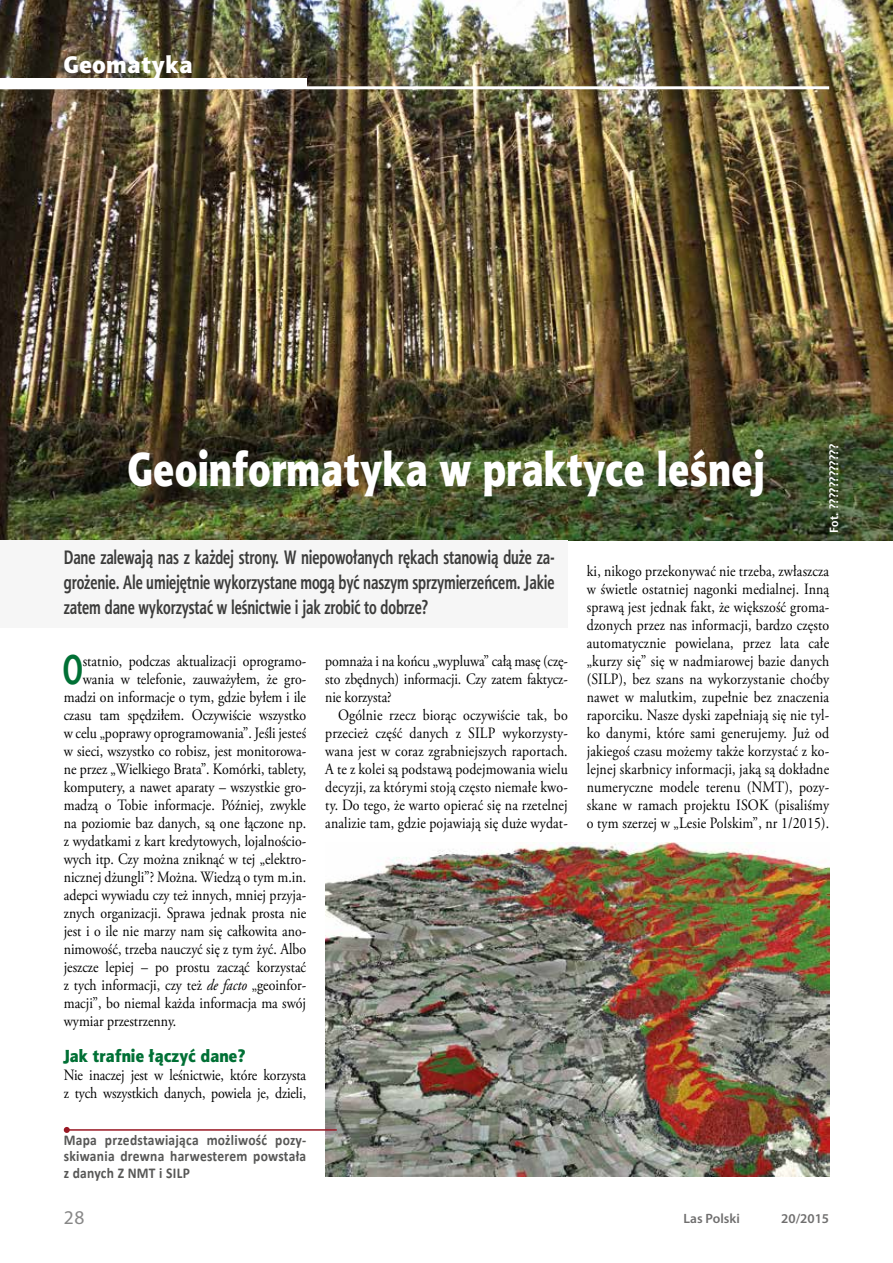
<style>
.page{position:relative;width:893px;height:1263px;background:#fff}
.page>*{position:absolute;margin:0;border:0;box-sizing:border-box;transform-origin:0 0}
.t1{font:48px "Aerton Cnd TTEFN Black";letter-spacing:.02em;color:#fff}
.t2{font:700 41.55px "Aerton Cnd TTEFN";color:#007035;scale:.88 1}
.t3{font:24px "Aerton Cnd TTEFN Black";letter-spacing:.03em;color:#fff;scale:1.2 1}
.t4{font:700 19.5px/24.8px "Aerton Cnd TTEFN";color:#3c3c3b;text-align:justify;scale:.9 1}
.t5{font:19.5px "Myriad Pro";color:#878787}
.t6{font:17.55px "Aerton Cnd TTEFN Black";letter-spacing:.02em;color:#007035;scale:1.11 1}
.t7{font:15.75px/18px "Adobe Garamond Pro";color:#000;text-align:justify;scale:.88 1}
.t8{font:700 15px/16.5px "Calibri";letter-spacing:.02em;color:#575756;text-align:justify;scale:.9 1}
.t9{font:600 13.5px "Myriad Pro";color:#706f6f}
.t10{font:700 12px "Aerton Cnd TTEFN";color:#fff;scale:1.2 1}
.s1{font-style:italic}
</style>
<div class="page">
<img style="left:0;top:0;width:893px;height:540px">
<div style="left:0;top:79px;width:307px;height:10px;background:#fff"></div>
<hr style="left:0;top:86px;width:829px;height:3px;background:#fff">
<div style="left:0;top:540px;width:568px;height:88px;background:#f6f6f6"></div>
<img style="left:325px;top:842px;width:504px;height:335px">
<hr style="left:67px;top:1129px;width:270px;height:2px;background:#991824">
<svg style="left:64px;top:1127px;width:6px;height:6px"></svg>
<h3 class="t3" style="left:64px;top:50px;width:109px">Geomatyka</h3>
<h1 class="t1" style="left:128px;top:439px;width:639px">Geoinformatyka w praktyce leśnej</h1>
<p class="t10" style="left:827px;top:533px;width:75px;rotate:-90deg">Fot. ????????????</p>
<p class="t4" style="left:64px;top:545px;width:547px">Dane zalewają nas z każdej strony. W niepowołanych rękach stanowią duże za&shy;grożenie. Ale umiejętnie wykorzystane mogą być naszym sprzymierzeńcem. Jakie zatem dane wykorzystać w leśnictwie i jak zrobić to dobrze?</p>
<h2 class="t2" style="left:63px;top:644px;width:24px">O</h2>
<p class="t7" style="left:83px;top:653px;width:255px">statnio, podczas aktualizacji oprogramo-</p>
<p class="t7" style="left:83px;top:671px;width:255px">wania w telefonie, zauważyłem, że gro-</p>
<p class="t7" style="left:64px;top:689px;width:277px">madzi on informacje o tym, gdzie byłem i ile</p>
<p class="t7" style="left:64px;top:707px;width:277px">czasu tam spędziłem. Oczywiście wszystko</p>
<p class="t7" style="left:64px;top:725px;width:277px">w celu „poprawy oprogramowania”. Jeśli jesteś</p>
<p class="t7" style="left:64px;top:743px;width:277px">w sieci, wszystko co robisz, jest monitorowa-</p>
<p class="t7" style="left:64px;top:761px;width:277px">ne przez „Wielkiego Brata”. Komórki, tablety,</p>
<p class="t7" style="left:64px;top:779px;width:277px">komputery, a nawet aparaty – wszystkie gro-</p>
<p class="t7" style="left:64px;top:797px;width:277px">madzą o Tobie informacje. Później, zwykle</p>
<p class="t7" style="left:64px;top:815px;width:277px">na poziomie baz danych, są one łączone np.</p>
<p class="t7" style="left:64px;top:833px;width:277px">z wydatkami z kart kredytowych, lojalnościo-</p>
<p class="t7" style="left:64px;top:851px;width:277px">wych itp. Czy można zniknąć w tej „elektro-</p>
<p class="t7" style="left:64px;top:869px;width:277px">nicznej dżungli”? Można. Wiedzą o tym m.in.</p>
<p class="t7" style="left:64px;top:887px;width:277px">adepci wywiadu czy też innych, mniej przyja-</p>
<p class="t7" style="left:64px;top:905px;width:277px">znych organizacji. Sprawa jednak prosta nie</p>
<p class="t7" style="left:64px;top:923px;width:277px">jest i o ile nie marzy nam się całkowita ano-</p>
<p class="t7" style="left:64px;top:941px;width:277px">nimowość, trzeba nauczyć się z tym żyć. Albo</p>
<p class="t7" style="left:64px;top:959px;width:277px">jeszcze lepiej – po prostu zacząć korzystać</p>
<p class="t7" style="left:64px;top:977px;width:277px">z tych informacji, czy też <span class="s1">de facto</span> „geoinfor-</p>
<p class="t7" style="left:64px;top:995px;width:277px">macji”, bo niemal każda informacja ma swój</p>
<p class="t7" style="left:64px;top:1013px;width:130px">wymiar przestrzenny.</p>
<p class="t6" style="left:64px;top:1045px;width:165px">Jak trafnie łączyć dane?</p>
<p class="t7" style="left:64px;top:1067px;width:277px">Nie inaczej jest w leśnictwie, które korzysta z tych wszystkich danych, powiela je, dzieli,</p>
<p class="t8" style="left:64px;top:1131px;width:271px">Mapa przedstawiająca możliwość pozy&shy;skiwania drewna harwesterem powstała z danych Z NMT i SILP</p>
<p class="t5" style="left:64px;top:1205px;width:22px">28</p>
<p class="t7" style="left:325px;top:653px;width:277px">pomnaża i na końcu „wypluwa” całą masę (czę&shy;sto zbędnych) informacji. Czy zatem faktycz&shy;nie korzysta?</p>
<p class="t7" style="left:325px;top:707px;width:277px;text-indent:13px">Ogólnie rzecz biorąc oczywiście tak, bo przecież część danych z SILP wykorzysty&shy;wana jest w coraz zgrabniejszych raportach.<br>A te z kolei są podstawą podejmowania wielu decyzji, za którymi stoją często niemałe kwo&shy;ty. Do tego, że warto opierać się na rzetelnej analizie tam, gdzie pojawiają się duże wydat-</p>
<p class="t7" style="left:587px;top:563px;width:277px">ki, nikogo przekonywać nie trzeba, zwłaszcza w świetle ostatniej nagonki medialnej. Inną sprawą jest jednak fakt, że większość groma&shy;dzonych przez nas informacji, bardzo często automatycznie powielana, przez lata całe „kurzy się” się w nadmiarowej bazie danych (SILP), bez szans na wykorzystanie choćby nawet w malutkim, zupełnie bez znaczenia raporciku. Nasze dyski zapełniają się nie tyl&shy;ko danymi, które sami generujemy. Już od jakiegoś czasu możemy także korzystać z ko&shy;lejnej skarbnicy informacji, jaką są dokładne numeryczne modele terenu (NMT), pozy&shy;skane w ramach projektu ISOK (pisaliśmy o tym szerzej w „Lesie Polskim”, nr 1/2015).</p>
<p class="t9" style="left:684px;top:1210px;width:58px">Las Polski</p>
<p class="t9" style="left:781px;top:1210px;width:49px">20/2015</p>
</div>
